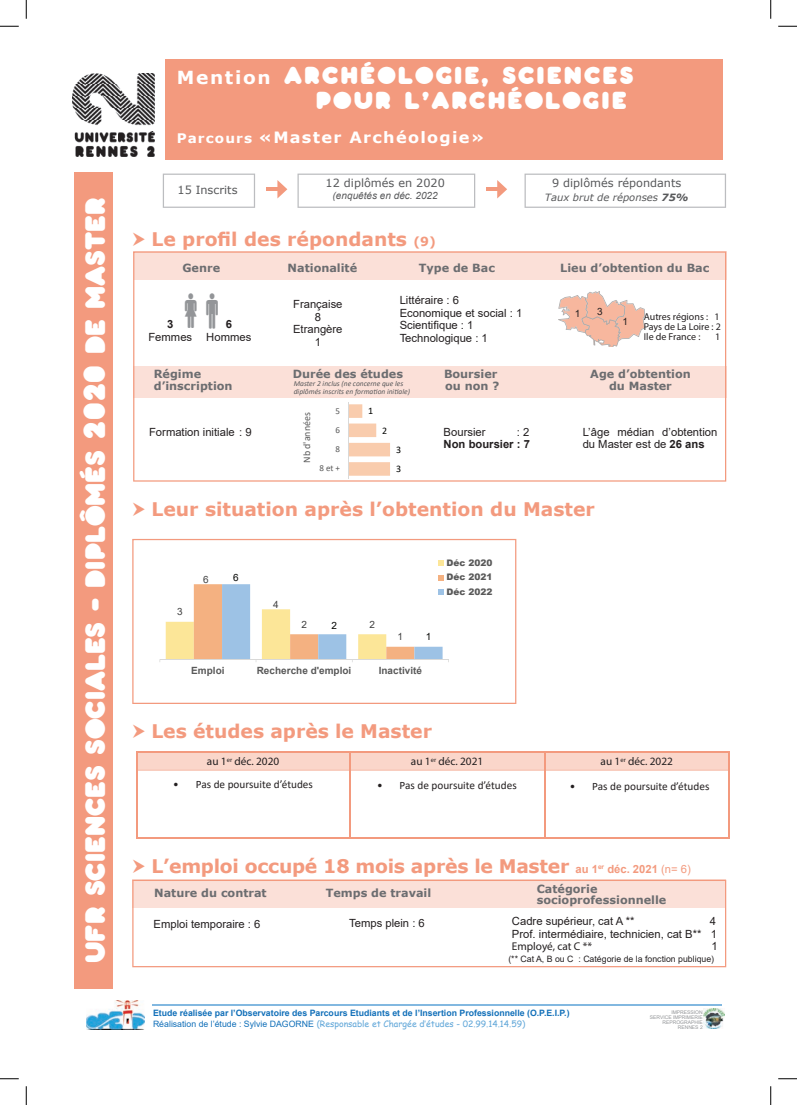
<style>
.page{position:relative;width:797px;height:1105px;background:#fff}
.page>*{position:absolute;margin:0;border:0;box-sizing:border-box;transform-origin:0 0}
.t1{font:27.5px "Pochoir Pleine";color:#fff}
.t2{font:24px/25px "Pochoir Pleine";letter-spacing:.08em;color:#fff;text-align:right}
.t3{font:700 18.75px "Verdana";color:#f39a7e}
.t4{font:700 15.62px "Verdana";letter-spacing:.08em;color:#fff}
.t5{font:11.25px/12.5px "Arial";color:#231f20}
.t6{font:700 11.25px/11.2px "Verdana";color:#6c6d70}
.t7{font:11.25px "Calibri";color:#231f20}
.t8{font:11.25px "Myriad Pro";color:#231f20}
.t9{font:11.25px "Verdana";color:#57585a}
.t10{font:700 11.25px "Arial";color:#231f20}
.t11{font:10px/10px "Myriad Pro";color:#231f20;text-align:justify}
.t12{font:700 10px "Arial";letter-spacing:.005em;color:#595959}
.t13{font:italic 10px "Verdana";color:#57585a}
.t14{font:italic 10px "Arial";color:#57585a}
.t15{font:10px "Calibri";letter-spacing:.005em;color:#595959}
.t16{font:10px "Arial";color:#404040}
.t17{font:10px/19.2px "Calibri";color:#040503}
.t18{font:10px "Arial";color:#231f20}
.t19{font:10px "Arial";color:#040503}
.t20{font:900 9px/14.4px "Arial";color:#595959;text-align:justify}
.t21{font:9px/19.2px "Calibri";color:#595959;text-align:right}
.t22{font:700 8.75px "Arial";color:#1270b9}
.t23{font:8.75px "Comic Sans MS";color:#63a8d9}
.t24{font:8.75px "Arial";color:#231f20}
.t25{font:italic 7.5px/7.5px "Calibri";color:#57585a}
.t26{font:5px/5px "Arial";color:#939598;text-align:right}
.s1{font-size:30px}
.s2{font-family:"Verdana";font-weight:700;font-size:18px}
.s3{font-size:13.25px}
.s4{font-size:12.5px}
.s5{font-weight:700}
.s6{font-family:"Arial";font-size:11.25px}
.s7{font-family:"Arial";font-weight:400;font-size:11.25px}
.s8{font-family:"Arial";color:#1270b9}
</style>
<div class="page">
<hr style="left:153px;top:1004px;width:569px;height:1px;background:#82b8e0">
<img style="left:703px;top:1009px;width:21px;height:20px">
<img style="left:86px;top:1000px;width:58px;height:30px">
<svg style="left:133px;top:251px;width:593px;height:231px"></svg>
<img style="left:73px;top:73px;width:81px;height:83px">
<svg style="left:163px;top:174px;width:92px;height:34px"></svg>
<svg style="left:297px;top:174px;width:178px;height:34px"></svg>
<svg style="left:524px;top:174px;width:202px;height:34px"></svg>
<hr style="left:486px;top:187px;width:14px;height:4px;background:#f39a7e">
<svg style="left:497px;top:180px;width:10px;height:18px"></svg>
<hr style="left:266px;top:187px;width:15px;height:4px;background:#f39a7e">
<svg style="left:277px;top:180px;width:10px;height:18px"></svg>
<div style="left:74px;top:172px;width:39px;height:816px;background:#f39a7e"></div>
<svg style="left:132px;top:880px;width:594px;height:87px"></svg>
<hr style="left:137px;top:770px;width:212px;height:1px;background:#f8cdbf">
<hr style="left:350px;top:770px;width:194px;height:1px;background:#f8cdbf">
<hr style="left:545px;top:770px;width:183px;height:1px;background:#f8cdbf">
<hr style="left:136px;top:751px;width:213px;height:2px;background:#f39a7e">
<hr style="left:349px;top:751px;width:195px;height:2px;background:#f39a7e">
<hr style="left:544px;top:751px;width:185px;height:2px;background:#f39a7e">
<svg style="left:136px;top:753px;width:593px;height:17px;background:#f9d4c8"></svg>
<hr style="left:136px;top:770px;width:1px;height:67px;background:#f39a7e">
<hr style="left:349px;top:770px;width:1px;height:67px;background:#f39a7e">
<hr style="left:544px;top:770px;width:1px;height:67px;background:#f39a7e">
<hr style="left:728px;top:770px;width:1px;height:67px;background:#f39a7e">
<hr style="left:136px;top:837px;width:213px;height:1px;background:#f39a7e">
<hr style="left:349px;top:837px;width:195px;height:1px;background:#f39a7e">
<hr style="left:544px;top:837px;width:185px;height:1px;background:#f39a7e">
<svg style="left:132px;top:539px;width:384px;height:165px"></svg>
<div style="left:165px;top:59px;width:557px;height:101px;background:#f39a7e"></div>
<svg style="left:349px;top:404px;width:41px;height:72px"></svg>
<hr style="left:348px;top:402px;width:1px;height:77px;background:#d9d9d8">
<hr style="left:160px;top:659px;width:288px;height:1px;background:#d9d9d8">
<svg style="left:438px;top:560px;width:6px;height:6px"></svg>
<svg style="left:166px;top:575px;width:283px;height:87px"></svg>
<svg style="left:0;top:25px;width:19px;height:2px"></svg>
<svg style="left:778px;top:25px;width:19px;height:2px"></svg>
<svg style="left:0;top:1078px;width:19px;height:1px"></svg>
<svg style="left:778px;top:1078px;width:19px;height:1px"></svg>
<svg style="left:25px;top:0;width:2px;height:19px"></svg>
<svg style="left:25px;top:1086px;width:2px;height:19px"></svg>
<svg style="left:770px;top:0;width:1px;height:19px"></svg>
<svg style="left:770px;top:1086px;width:1px;height:19px"></svg>
<svg style="left:185px;top:294px;width:12px;height:35px"></svg>
<svg style="left:206px;top:293px;width:12px;height:36px"></svg>
<h1 class="t1" style="left:78px;top:963px;width:767px;rotate:-90deg">UFR SCIENCES SOCIALES - DIPLÔMÉS <span class="s1">2020</span> DE MASTER</h1>
<h2 class="t2" style="left:177px;top:62px;width:458px"><span class="s2">Mention</span> ARCHÉOLOGIE, SCIENCES<br>POUR L’ARCHÉOLOGIE</h2>
<h3 class="t4" style="left:177px;top:126px;width:309px"><span class="s3">Parcours</span> «Master Archéologie»</h3>
<p class="t9" style="left:325px;top:175px;width:121px">12 diplômés en 2020</p>
<p class="t14" style="left:332px;top:189px;width:107px">(enquêtés en déc. 2022</p>
<h3 class="t3" style="left:151px;top:226px;width:286px">Le profil des répondants <span class="s4">(9)</span></h3>
<p class="t9" style="left:177px;top:183px;width:62px">15 Inscrits</p>
<p class="t9" style="left:552px;top:175px;width:131px">9 diplômés répondants</p>
<p class="t13" style="left:545px;top:190px;width:145px">Taux brut de réponses <span class="s5">75%</span></p>
<p class="t6" style="left:182px;top:262px;width:39px">Genre</p>
<p class="t6" style="left:288px;top:262px;width:71px">Nationalité</p>
<p class="t6" style="left:419px;top:262px;width:78px">Type de Bac</p>
<p class="t6" style="left:560px;top:262px;width:151px">Lieu d’obtention du Bac</p>
<p class="t10" style="left:167px;top:316px;width:8px">3</p>
<p class="t5" style="left:148px;top:331px;width:45px">Femmes</p>
<p class="t10" style="left:226px;top:316px;width:8px">6</p>
<p class="t5" style="left:206px;top:331px;width:46px">Hommes</p>
<p class="t5" style="left:293px;top:298px;width:51px;text-align:center">Française<br>8<br>Etrangère<br>1</p>
<p class="t5" style="left:399px;top:294px;width:124px">Littéraire : 6<br>Economique et social : 1<br>Scientifique : 1<br>Technologique : 1</p>
<p class="t18" style="left:575px;top:307px;width:7px">1</p>
<p class="t18" style="left:597px;top:304px;width:7px">3</p>
<p class="t18" style="left:622px;top:315px;width:7px">1</p>
<p class="t11" style="left:644px;top:311px;width:78px">Autres régions : 1<br>Pays de La Loire : 2<br>Ile de France :</p>
<p class="t11" style="left:715px;top:331px;width:7px">1</p>
<p class="t6" style="left:154px;top:368px;width:49px">Régime</p>
<p class="t6" style="left:293px;top:368px;width:112px">Durée des études</p>
<p class="t6" style="left:444px;top:368px;width:55px">Boursier</p>
<p class="t6" style="left:590px;top:368px;width:102px">Age d’obtention</p>
<p class="t6" style="left:154px;top:380px;width:80px">d’inscription</p>
<p class="t6" style="left:445px;top:380px;width:56px">ou non ?</p>
<p class="t6" style="left:609px;top:380px;width:64px">du Master</p>
<p class="t25" style="left:294px;top:380px;width:118px">Master 2 inclus (ne concerne que les diplômés inscrits en formation initiale)</p>
<p class="t21" style="left:319px;top:401px;width:22px">5<br>6<br>8<br>8 et +</p>
<p class="t17" style="left:368px;top:401px;width:7px">1</p>
<p class="t15" style="left:300px;top:463px;width:52px;rotate:-90deg">Nb d'années</p>
<p class="t17" style="left:382px;top:420px;width:7px">2</p>
<p class="t5" style="left:149px;top:425px;width:104px">Formation initiale : 9</p>
<p class="t5" style="left:443px;top:425px;width:43px">Boursier</p>
<p class="t5" style="left:517px;top:425px;width:14px">: 2</p>
<p class="t10" style="left:443px;top:436px;width:88px">Non boursier : 7</p>
<p class="t17" style="left:396px;top:440px;width:7px">3<br>3</p>
<p class="t5" style="left:582px;top:425px;width:136px">L’âge médian d’obtention du Master est de <span class="s5">26 ans</span></p>
<h3 class="t3" style="left:151px;top:496px;width:445px">Leur situation après l’obtention du Master</h3>
<p class="t16" style="left:177px;top:605px;width:7px">3</p>
<p class="t16" style="left:203px;top:572px;width:7px">6</p>
<p class="t19" style="left:233px;top:570px;width:7px">6</p>
<p class="t16" style="left:273px;top:597px;width:7px">4</p>
<p class="t16" style="left:301px;top:617px;width:7px">2</p>
<p class="t19" style="left:331px;top:618px;width:7px">2</p>
<p class="t16" style="left:369px;top:617px;width:7px">2</p>
<p class="t16" style="left:397px;top:630px;width:7px">1</p>
<p class="t19" style="left:426px;top:630px;width:7px">1</p>
<p class="t12" style="left:191px;top:664px;width:35px">Emploi</p>
<p class="t12" style="left:257px;top:664px;width:96px">Recherche d'emploi</p>
<p class="t12" style="left:378px;top:664px;width:45px">Inactivité</p>
<p class="t20" style="left:446px;top:555px;width:48px">Déc 2020<br>Déc 2021<br>Déc 2022</p>
<h3 class="t3" style="left:151px;top:718px;width:282px">Les études après le Master</h3>
<p class="t8" style="left:207px;top:755px;width:74px">au 1<sup>er</sup> déc. 2020</p>
<p class="t8" style="left:411px;top:755px;width:74px">au 1<sup>er</sup> déc. 2021</p>
<p class="t8" style="left:600px;top:755px;width:74px">au 1<sup>er</sup> déc. 2022</p>
<p class="t7" style="left:173px;top:777px;width:141px">• Pas de poursuite d’études</p>
<p class="t7" style="left:377px;top:777px;width:141px">• Pas de poursuite d’études</p>
<p class="t7" style="left:569px;top:778px;width:141px">• Pas de poursuite d’études</p>
<h3 class="t3" style="left:151px;top:852px;width:541px">L’emploi occupé 18 mois après le Master <span class="s6">au 1</span><sup>er</sup> <span class="s6">déc. 2021</span> <span class="s7">(n= 6)</span></h3>
<p class="t6" style="left:154px;top:887px;width:114px">Nature du contrat</p>
<p class="t5" style="left:153px;top:918px;width:108px">Emploi temporaire : 6</p>
<p class="t6" style="left:326px;top:887px;width:107px">Temps de travail</p>
<p class="t5" style="left:349px;top:917px;width:77px">Temps plein : 6</p>
<p class="t6" style="left:537px;top:883px;width:131px">Catégorie socioprofessionnelle</p>
<p class="t5" style="left:512px;top:915px;width:124px">Cadre supérieur, cat A **</p>
<p class="t5" style="left:512px;top:915px;width:207px;text-align:right">4<br>Prof. intermédiaire, technicien, cat B** 1</p>
<p class="t8" style="left:512px;top:939px;width:82px">Employé, cat C **</p>
<p class="t5" style="left:711px;top:940px;width:8px">1</p>
<p class="t24" style="left:508px;top:953px;width:207px">(** Cat A, B ou C : Catégorie de la fonction publique)</p>
<p class="t22" style="left:153px;top:1007px;width:418px">Etude réalisée par l’Observatoire des Parcours Etudiants et de l’Insertion Professionnelle (O.P.E.I.P.)</p>
<p class="t23" style="left:153px;top:1017px;width:374px"><span class="s8">Réalisation de l’étude : Sylvie DAGORNE</span> (Responsable et Chargée d‛études - 02.99.14.14.59)</p>
<p class="t26" style="left:650px;top:1010px;width:54px">IMPRESSION<br>SERVICE IMPRIMERIE<br>REPROGRAPHIE<br>RENNES 2</p>
</div>
